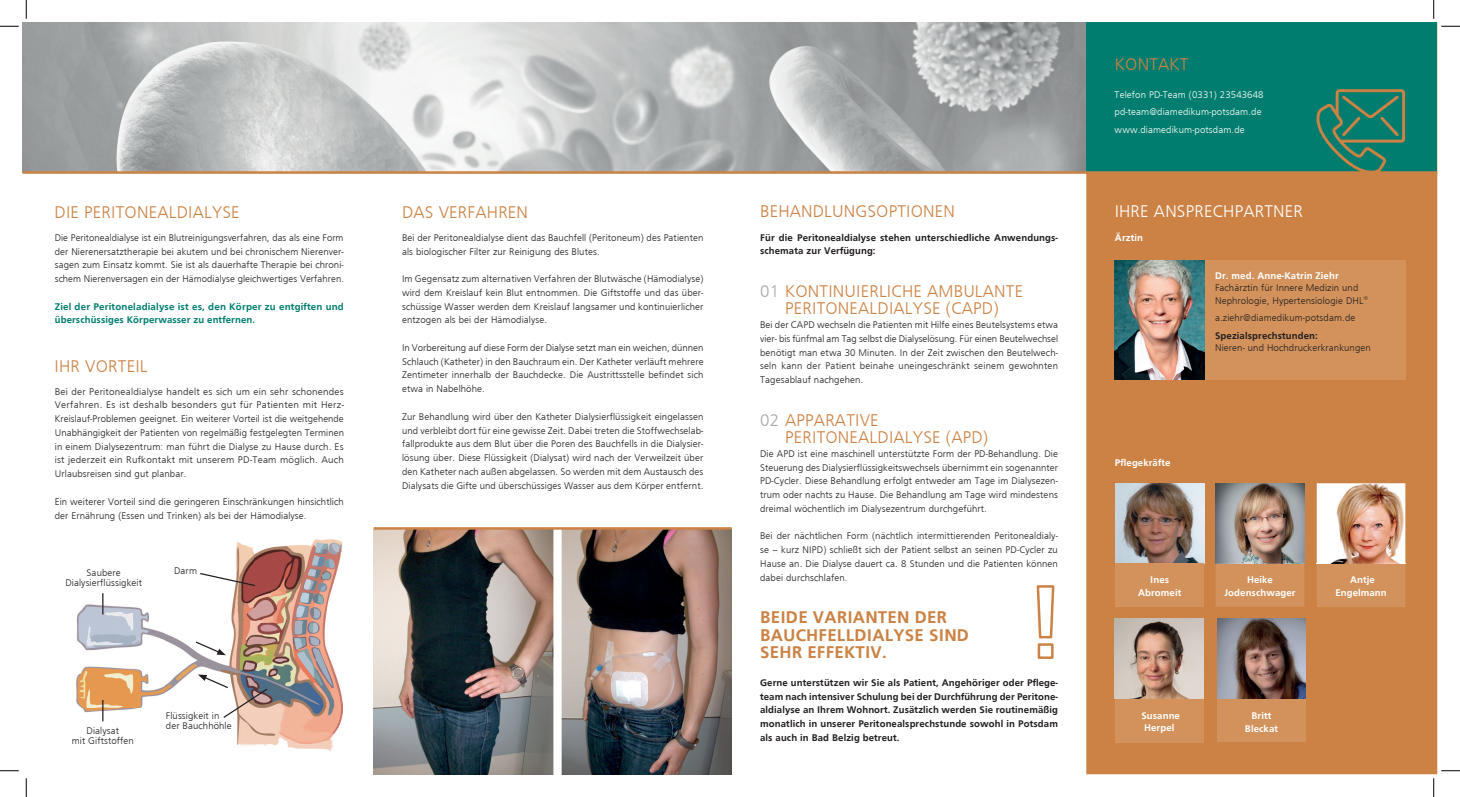
<style>
.page{position:relative;width:1460px;height:797px;background:#fff}
.page>*{position:absolute;margin:0;border:0;box-sizing:border-box;transform-origin:0 0}
.t1{font:300 17.5px/17.5px "Frugal Sans";letter-spacing:.01em;color:#cc8244;text-align:center}
.t2{font:700 17.5px/17.5px "Frugal Sans";letter-spacing:.01em;color:#cc8244}
.t3{font:300 17.5px "Frugal Sans";letter-spacing:.01em;color:#fff}
.t4{font:300 10px/13.8px "Frugal Sans";letter-spacing:.01em;color:#231f20;text-align:justify}
.t5{font:700 10px/13.8px "Frugal Sans";letter-spacing:.01em;color:#231f20}
.t6{font:700 10px/12.5px "Frugal Sans";letter-spacing:.01em;color:#fff;text-align:center}
.t7{font:700 10px/13.8px "Frugal Sans";letter-spacing:.015em;color:#007d6e}
.t8{font:300 10px/17.5px "Frugal Sans";letter-spacing:.01em;color:#fff}
.s1{color:#a8a9ad}
</style>
<div class="page">
<img style="left:23px;top:23px;width:1063px;height:148px">
<img style="left:373px;top:529px;width:358px;height:245px">
<div style="left:1086px;top:23px;width:350px;height:751px;background:#cc8244"></div>
<div style="left:1086px;top:23px;width:350px;height:149px;background:#007d6e"></div>
<hr style="left:23px;top:171px;width:1413px;height:3px;background:#cc8244">
<hr style="left:373px;top:527px;width:358px;height:2px;background:#cc8244">
<img style="left:77px;top:539px;width:266px;height:211px">
<svg style="left:199px;top:572px;width:57px;height:15px"></svg>
<svg style="left:102px;top:700px;width:1px;height:21px"></svg>
<svg style="left:102px;top:593px;width:1px;height:21px"></svg>
<svg style="left:198px;top:674px;width:71px;height:45px"></svg>
<svg style="left:194px;top:640px;width:32px;height:15px"></svg>
<div style="left:1115px;top:260px;width:290px;height:119px;background:#d3925b"></div>
<img style="left:1114px;top:260px;width:90px;height:119px">
<img style="left:1217px;top:618px;width:88px;height:81px">
<img style="left:1316px;top:483px;width:89px;height:80px">
<img style="left:1114px;top:618px;width:89px;height:81px">
<img style="left:1115px;top:483px;width:88px;height:80px">
<img style="left:1215px;top:483px;width:89px;height:80px">
<div style="left:1217px;top:699px;width:88px;height:43px;background:#d3925b"></div>
<div style="left:1316px;top:563px;width:89px;height:44px;background:#d3925b"></div>
<div style="left:1114px;top:699px;width:89px;height:43px;background:#d3925b"></div>
<div style="left:1115px;top:563px;width:88px;height:43px;background:#d3925b"></div>
<div style="left:1215px;top:563px;width:89px;height:44px;background:#d3925b"></div>
<svg style="left:1036px;top:585px;width:19px;height:74px"></svg>
<svg style="left:1314px;top:89px;width:90px;height:83px"></svg>
<svg style="left:0;top:25px;width:19px;height:2px"></svg>
<svg style="left:1441px;top:25px;width:18px;height:2px"></svg>
<svg style="left:0;top:770px;width:19px;height:1px"></svg>
<svg style="left:1441px;top:770px;width:18px;height:1px"></svg>
<svg style="left:25px;top:0;width:2px;height:19px"></svg>
<svg style="left:25px;top:778px;width:2px;height:19px"></svg>
<svg style="left:1433px;top:0;width:1px;height:19px"></svg>
<svg style="left:1433px;top:778px;width:1px;height:19px"></svg>
<h1 class="t1" style="left:55px;top:203px;width:187px">DIE PERITONEALDIALYSE</h1>
<p class="t4" style="left:55px;top:231px;width:291px">Die Peritonealdialyse ist ein Blutreinigungsverfahren, das als eine Form der Nierenersatztherapie bei akutem und bei chronischem Nierenver&shy;sagen zum Einsatz kommt. Sie ist als dauerhafte Therapie bei chroni&shy;schem Nierenversagen ein der Hämodialyse gleichwertiges Verfahren.</p>
<p class="t7" style="left:55px;top:299px;width:290px">Ziel der Peritoneladialyse ist es, den Körper zu entgiften und überschüssiges Körperwasser zu entfernen.</p>
<h1 class="t1" style="left:55px;top:357px;width:95px">IHR VORTEIL</h1>
<p class="t4" style="left:55px;top:384px;width:291px">Bei der Peritonealdialyse handelt es sich um ein sehr schonendes Verfahren. Es ist deshalb besonders gut für Patienten mit Herz-Kreislauf-Problemen geeignet. Ein weiterer Vorteil ist die weitgehende Unabhängigkeit der Patienten von regelmäßig festgelegten Terminen in einem Dialysezentrum: man führt die Dialyse zu Hause durch. Es ist jederzeit ein Rufkontakt mit unserem PD-Team möglich. Auch Urlaubsreisen sind gut planbar.</p>
<p class="t4" style="left:55px;top:494px;width:290px">Ein weiterer Vorteil sind die geringeren Einschränkungen hinsichtlich der Ernährung (Essen und Trinken) als bei der Hämodialyse.</p>
<p class="t4" style="left:87px;top:565px;width:36px">Saubere</p>
<p class="t4" style="left:174px;top:563px;width:24px">Darm</p>
<p class="t4" style="left:65px;top:575px;width:78px">Dialysierflüssigkeit</p>
<p class="t4" style="left:72px;top:725px;width:64px;line-height:10px;text-align:center">Dialysat<br>mit Giftstoffen</p>
<p class="t4" style="left:166px;top:710px;width:67px;line-height:10px">Flüssigkeit in der Bauchhöhle</p>
<h1 class="t1" style="left:1114px;top:56px;width:75px">KONTAKT</h1>
<p class="t8" style="left:1114px;top:86px;width:150px">Telefon PD-Team (0331) 23543648 pd-team@diamedikum-potsdam.de www.diamedikum-potsdam.de</p>
<h1 class="t1" style="left:402px;top:203px;width:127px">DAS VERFAHREN</h1>
<h1 class="t1" style="left:760px;top:202px;width:196px">BEHANDLUNGSOPTIONEN</h1>
<h1 class="t3" style="left:1114px;top:202px;width:190px">IHRE ANSPRECHPARTNER</h1>
<p class="t4" style="left:402px;top:231px;width:303px">Bei der Peritonealdialyse dient das Bauchfell (Peritoneum) des Patienten als biologischer Filter zur Reinigung des Blutes.</p>
<p class="t4" style="left:402px;top:272px;width:303px">Im Gegensatz zum alternativen Verfahren der Blutwäsche (Hämodialyse) wird dem Kreislauf kein Blut entnommen. Die Giftstoffe und das über&shy;schüssige Wasser werden dem Kreislauf langsamer und kontinuierlicher entzogen als bei der Hämodialyse.</p>
<p class="t4" style="left:402px;top:341px;width:303px">In Vorbereitung auf diese Form der Dialyse setzt man ein weichen, dünnen Schlauch (Katheter) in den Bauchraum ein. Der Katheter verläuft mehrere Zentimeter innerhalb der Bauchdecke. Die Austrittsstelle befindet sich etwa in Nabelhöhe.</p>
<p class="t4" style="left:402px;top:409px;width:303px">Zur Behandlung wird über den Katheter Dialysierflüssigkeit eingelassen und verbleibt dort für eine gewisse Zeit. Dabei treten die Stoffwechselab&shy;fallprodukte aus dem Blut über die Poren des Bauchfells in die Dialysier&shy;lösung über. Diese Flüssigkeit (Dialysat) wird nach der Verweilzeit über den Katheter nach außen abgelassen. So werden mit dem Austausch des Dialysats die Gifte und überschüssiges Wasser aus dem Körper entfernt.</p>
<p class="t5" style="left:760px;top:230px;width:299px">Für die Peritonealdialyse stehen unterschiedliche Anwendungs&shy;schemata zur Verfügung:</p>
<h1 class="t1" style="left:760px;top:282px;width:264px"><span class="s1">01</span> KONTINUIERLICHE AMBULANTE<br>PERITONEALDIALYSE (CAPD)</h1>
<p class="t4" style="left:760px;top:318px;width:299px">Bei der CAPD wechseln die Patienten mit Hilfe eines Beutelsystems etwa vier- bis fünfmal am Tag selbst die Dialyselösung. Für einen Beutelwechsel benötigt man etwa 30 Minuten. In der Zeit zwischen den Beutelwech&shy;seln kann der Patient beinahe uneingeschränkt seinem gewohnten Tagesablauf nachgehen.</p>
<h1 class="t1" style="left:785px;top:411px;width:204px;text-align:left;text-indent:-25px"><span class="s1">02</span> APPARATIVE<br>PERITONEALDIALYSE (APD)</h1>
<p class="t4" style="left:760px;top:446px;width:299px">Die APD ist eine maschinell unterstützte Form der PD-Behandlung. Die Steuerung des Dialysierflüssigkeitswechsels übernimmt ein sogenannter PD-Cycler. Diese Behandlung erfolgt entweder am Tage im Dialysezen&shy;trum oder nachts zu Hause. Die Behandlung am Tage wird mindestens dreimal wöchentlich im Dialysezentrum durchgeführt.</p>
<p class="t4" style="left:760px;top:529px;width:299px">Bei der nächtlichen Form (nächtlich intermittierenden Peritonealdialy&shy;se – kurz NIPD) schließt sich der Patient selbst an seinen PD-Cycler zu Hause an. Die Dialyse dauert ca. 8 Stunden und die Patienten können dabei durchschlafen.</p>
<h1 class="t2" style="left:760px;top:608px;width:210px">BEIDE VARIANTEN DER<br>BAUCHFELLDIALYSE SIND<br>SEHR EFFEKTIV.</h1>
<p class="t5" style="left:760px;top:675px;width:299px;text-align:justify">Gerne unterstützen wir Sie als Patient, Angehöriger oder Pflege&shy;team nach intensiver Schulung bei der Durchführung der Peritone&shy;aldialyse an Ihrem Wohnort. Zusätzlich werden Sie routinemäßig monatlich in unserer Peritonealsprechstunde sowohl in Potsdam als auch in Bad Belzig betreut.</p>
<p class="t6" style="left:1114px;top:231px;width:30px">Ärztin</p>
<p class="t6" style="left:1114px;top:456px;width:57px">Pflegekräfte</p>
<p class="t6" style="left:1214px;top:269px;width:125px">Dr. med. Anne-Katrin Ziehr</p>
<p class="t4" style="left:1214px;top:282px;width:155px;line-height:12.5px">Fachärztin für Innere Medizin und<br>Nephrologie, Hypertensiologie DHL<sup>®</sup></p>
<p class="t4" style="left:1214px;top:311px;width:142px">a.ziehr@diamedikum-potsdam.de</p>
<p class="t5" style="left:1214px;top:328px;width:104px">Spezialsprechstunden:</p>
<p class="t4" style="left:1214px;top:341px;width:157px">Nieren- und Hochdruckerkrankungen</p>
<p class="t6" style="left:1137px;top:573px;width:45px">Ines<br>Abromeit</p>
<p class="t6" style="left:1224px;top:573px;width:73px">Heike<br>Jodenschwager</p>
<p class="t6" style="left:1335px;top:573px;width:53px">Antje<br>Engelmann</p>
<p class="t6" style="left:1141px;top:709px;width:40px;text-align:left">Susanne<br>Herpel</p>
<p class="t6" style="left:1244px;top:709px;width:35px">Britt<br>Bleckat</p>
</div>
